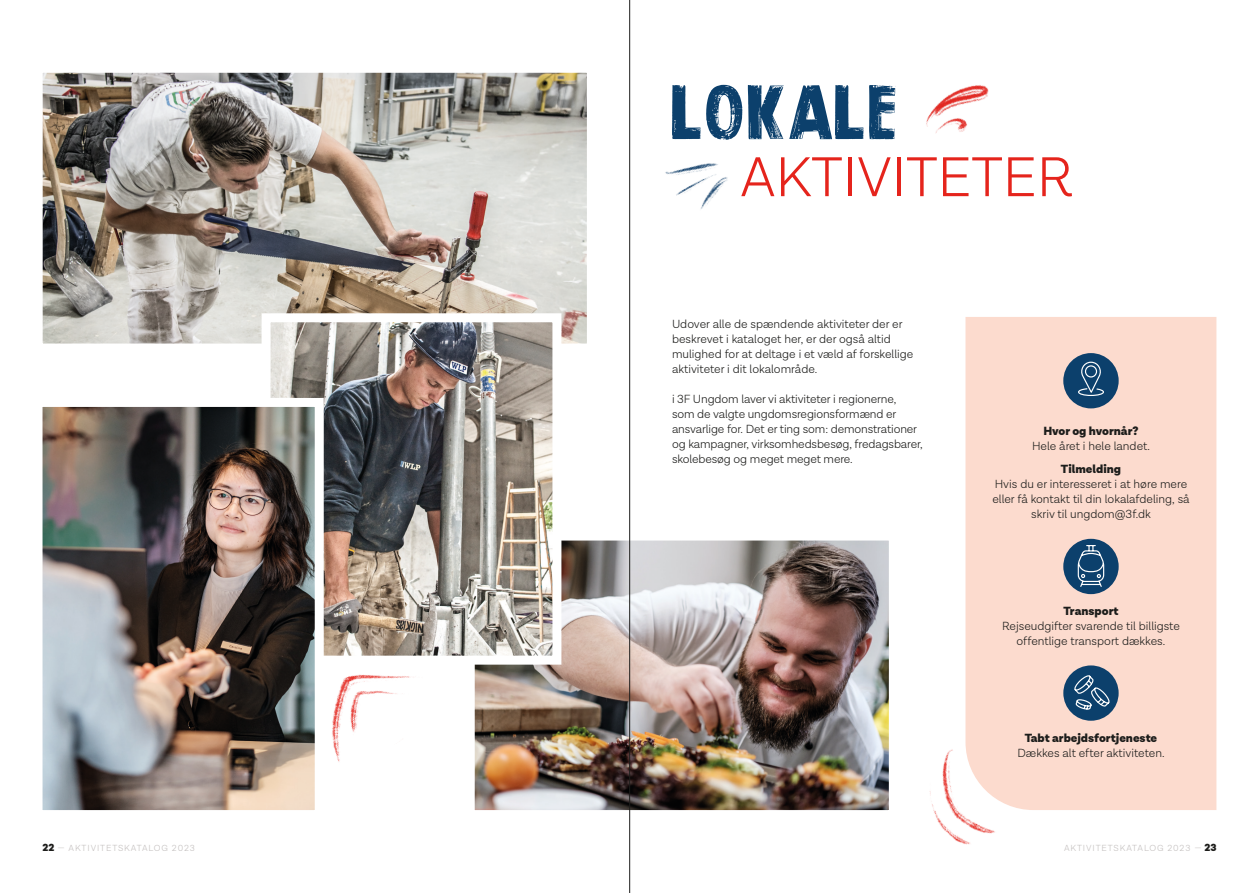
<style>
.page{position:relative;width:1259px;height:893px;background:#fff}
.page>*{position:absolute;margin:0;border:0;box-sizing:border-box;transform-origin:0 0}
.Rubrik_38_38{font:300 57px/57px "Lota Grotesque";color:#e5241c}
.Brød{font:300 12px/15px "Lota Grotesque";letter-spacing:-.005em;color:#1d1d1b}
.Info_boks{font:900 12px "Lota Grotesque";color:#1d1d1b}
.t1{font:300 9px "Lota Grotesque";letter-spacing:.1em;color:#c2bebd}
.s1{font-family:"Personal Services";font-weight:400;color:#0c406c}
.s2{font-weight:900;font-size:10.5px;color:#1d1d1b}
</style>
<div class="page">
<img style="left:474px;top:527px;width:415px;height:297px">
<div style="left:965px;top:317px;width:251px;height:493px;background:#fcdbce"></div>
<div style="left:1063px;top:665px;width:55px;height:56px;background:#0c406c;border-radius:50%"></div>
<svg style="left:1074px;top:675px;width:36px;height:35px"></svg>
<div style="left:1063px;top:353px;width:55px;height:55px;background:#0c406c;border-radius:50%"></div>
<svg style="left:1078px;top:361px;width:26px;height:35px"></svg>
<img style="left:665px;top:163px;width:63px;height:46px">
<img style="left:885px;top:729px;width:135px;height:116px">
<img style="left:332px;top:674px;width:78px;height:88px">
<div style="left:1063px;top:539px;width:55px;height:55px;background:#0c406c;border-radius:50%"></div>
<svg style="left:1077px;top:545px;width:27px;height:42px"></svg>
<img style="left:42px;top:72px;width:545px;height:272px">
<img style="left:257px;top:309px;width:309px;height:360px">
<img style="left:42px;top:393px;width:286px;height:418px">
<img style="left:926px;top:85px;width:63px;height:48px">
<hr style="left:629px;top:0;width:1px;height:893px;background:#1d1d1b">
<p class="Rubrik_38_38" style="left:740px;top:92px;width:334px;text-indent:-68px"><span class="s1">LOKALE<br></span>AKTIVITETER</p>
<p class="Brød" style="left:672px;top:317px;width:243px">Udover alle de spændende aktiviteter der er beskrevet i kataloget her, er der også altid mulighed for at deltage i et væld af forskellige aktiviteter i dit lokalområde.</p>
<p class="Brød" style="left:672px;top:392px;width:252px">i 3F Ungdom laver vi aktiviteter i regionerne,<br>som de valgte ungdomsregionsformænd er ansvarlige for. Det er ting som: demonstrationer og kampagner, virksomhedsbesøg, fredagsbarer, skolebesøg og meget meget mere.</p>
<p class="Info_boks" style="left:1043px;top:424px;width:97px">Hvor og hvornår?</p>
<p class="Brød" style="left:1032px;top:439px;width:119px">Hele året i hele landet.</p>
<p class="Info_boks" style="left:1061px;top:462px;width:62px">Tilmelding</p>
<p class="Brød" style="left:992px;top:477px;width:199px;text-align:center">Hvis du er interesseret i at høre mere eller få kontakt til din lokalafdeling, så skriv til ungdom@3f.dk</p>
<p class="Info_boks" style="left:1063px;top:604px;width:57px">Transport</p>
<p class="Brød" style="left:1002px;top:618px;width:179px;text-align:center">Rejseudgifter svarende til billigste offentlige transport dækkes.</p>
<p class="Info_boks" style="left:1024px;top:731px;width:134px">Tabt arbejdsfortjeneste</p>
<p class="Brød" style="left:1017px;top:745px;width:149px">Dækkes alt efter aktiviteten.</p>
<p class="t1" style="left:43px;top:843px;width:154px"><span class="s2">22</span> — AKTIVITETSKATALOG 2023</p>
<p class="t1" style="left:1064px;top:843px;width:154px">AKTIVITETSKATALOG 2023 — <span class="s2">23</span></p>
</div>
